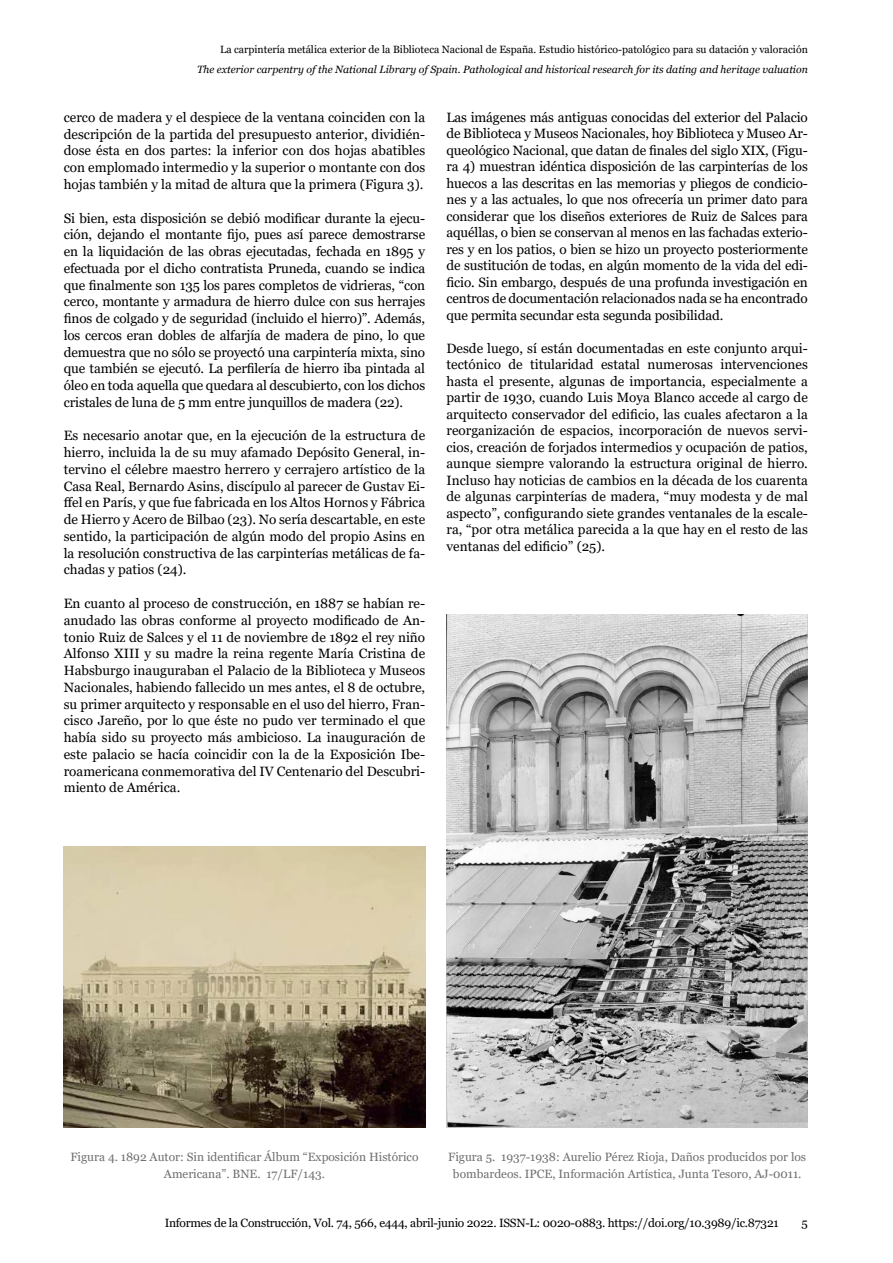
<style>
.page{position:relative;width:893px;height:1263px;background:#fff}
.page>*{position:absolute;margin:0;border:0;box-sizing:border-box;transform-origin:0 0}
.t1{font:13.5px/16.8px "Georgia";color:#000;text-align:justify}
.t2{font:12px/16.8px "Georgia";color:#706f6f;text-align:center}
.t3{font:12px "Georgia";letter-spacing:-.02em;color:#000}
.t4{font:italic 10.5px "Georgia";color:#000}
.t5{font:10.5px "Georgia";color:#000}
</style>
<div class="page">
<img style="left:64px;top:846px;width:361px;height:281px">
<img style="left:446px;top:614px;width:362px;height:514px">
<p class="t5" style="left:220px;top:43px;width:589px">La carpintería metálica exterior de la Biblioteca Nacional de España. Estudio histórico-patológico para su datación y valoración</p>
<p class="t4" style="left:197px;top:62px;width:612px">The exterior carpentry of the National Library of Spain. Pathological and historical research for its dating and heritage valuation</p>
<p class="t1" style="left:64px;top:109px;width:363px">cerco de madera y el despiece de la ventana coinciden con la descripción de la partida del presupuesto anterior, dividién&shy;dose ésta en dos partes: la inferior con dos hojas abatibles con emplomado intermedio y la superior o montante con dos hojas también y la mitad de altura que la primera (Figura 3).</p>
<p class="t1" style="left:64px;top:210px;width:363px">Si bien, esta disposición se debió modificar durante la ejecu&shy;ción, dejando el montante fijo, pues así parece demostrarse en la liquidación de las obras ejecutadas, fechada en 1895 y efectuada por el dicho contratista Pruneda, cuando se indica que finalmente son 135 los pares completos de vidrieras, “con cerco, montante y armadura de hierro dulce con sus herrajes finos de colgado y de seguridad (incluido el hierro)”. Además, los cercos eran dobles de alfarjía de madera de pino, lo que demuestra que no sólo se proyectó una carpintería mixta, sino que también se ejecutó. La perfilería de hierro iba pintada al óleo en toda aquella que quedara al descubierto, con los dichos cristales de luna de 5 mm entre junquillos de madera (22).</p>
<p class="t1" style="left:64px;top:428px;width:363px">Es necesario anotar que, en la ejecución de la estructura de hierro, incluida la de su muy afamado Depósito General, in&shy;tervino el célebre maestro herrero y cerrajero artístico de la Casa Real, Bernardo Asins, discípulo al parecer de Gustav Ei&shy;ffel en París, y que fue fabricada en los Altos Hornos y Fábrica de Hierro y Acero de Bilbao (23). No sería descartable, en este sentido, la participación de algún modo del propio Asins en la resolución constructiva de las carpinterías metálicas de fa&shy;chadas y patios (24).</p>
<p class="t1" style="left:64px;top:595px;width:363px">En cuanto al proceso de construcción, en 1887 se habían re&shy;anudado las obras conforme al proyecto modificado de An&shy;tonio Ruiz de Salces y el 11 de noviembre de 1892 el rey niño Alfonso XIII y su madre la reina regente María Cristina de Habsburgo inauguraban el Palacio de la Biblioteca y Museos Nacionales, habiendo fallecido un mes antes, el 8 de octubre, su primer arquitecto y responsable en el uso del hierro, Fran&shy;cisco Jareño, por lo que éste no pudo ver terminado el que había sido su proyecto más ambicioso. La inauguración de este palacio se hacía coincidir con la de la Exposición Ibe&shy;roamericana conmemorativa del IV Centenario del Descubri&shy;miento de América.</p>
<p class="t1" style="left:446px;top:109px;width:363px">Las imágenes más antiguas conocidas del exterior del Palacio de Biblioteca y Museos Nacionales, hoy Biblioteca y Museo Ar&shy;queológico Nacional, que datan de finales del siglo XIX, (Figu&shy;ra 4) muestran idéntica disposición de las carpinterías de los huecos a las descritas en las memorias y pliegos de condicio&shy;nes y a las actuales, lo que nos ofrecería un primer dato para considerar que los diseños exteriores de Ruiz de Salces para aquéllas, o bien se conservan al menos en las fachadas exterio&shy;res y en los patios, o bien se hizo un proyecto posteriormente de sustitución de todas, en algún momento de la vida del edi&shy;ficio. Sin embargo, después de una profunda investigación en centros de documentación relacionados nada se ha encontrado que permita secundar esta segunda posibilidad.</p>
<p class="t1" style="left:446px;top:340px;width:363px">Desde luego, sí están documentadas en este conjunto arqui&shy;tectónico de titularidad estatal numerosas intervenciones hasta el presente, algunas de importancia, especialmente a partir de 1930, cuando Luis Moya Blanco accede al cargo de arquitecto conservador del edificio, las cuales afectaron a la reorganización de espacios, incorporación de nuevos servi&shy;cios, creación de forjados intermedios y ocupación de patios, aunque siempre valorando la estructura original de hierro.<br>Incluso hay noticias de cambios en la década de los cuarenta de algunas carpinterías de madera, “muy modesta y de mal aspecto”, configurando siete grandes ventanales de la escale&shy;ra, “por otra metálica parecida a la que hay en el resto de las ventanas del edificio” (25).</p>
<p class="t2" style="left:70px;top:1149px;width:350px">Figura 4. 1892 Autor: Sin identificar Álbum “Exposición Histórico<br>Americana”. BNE. 17/LF/143.</p>
<p class="t2" style="left:448px;top:1149px;width:359px">Figura 5. 1937-1938: Aurelio Pérez Rioja, Daños producidos por los bombardeos. IPCE, Información Artística, Junta Tesoro, AJ-0011.</p>
<p class="t3" style="left:165px;top:1215px;width:615px">Informes de la Construcción, Vol. 74, 566, e444, abril-junio 2022. ISSN-L: 0020-0883. https://doi.org/10.3989/ic.87321</p>
<p class="t3" style="left:802px;top:1215px;width:8px">5</p>
</div>
